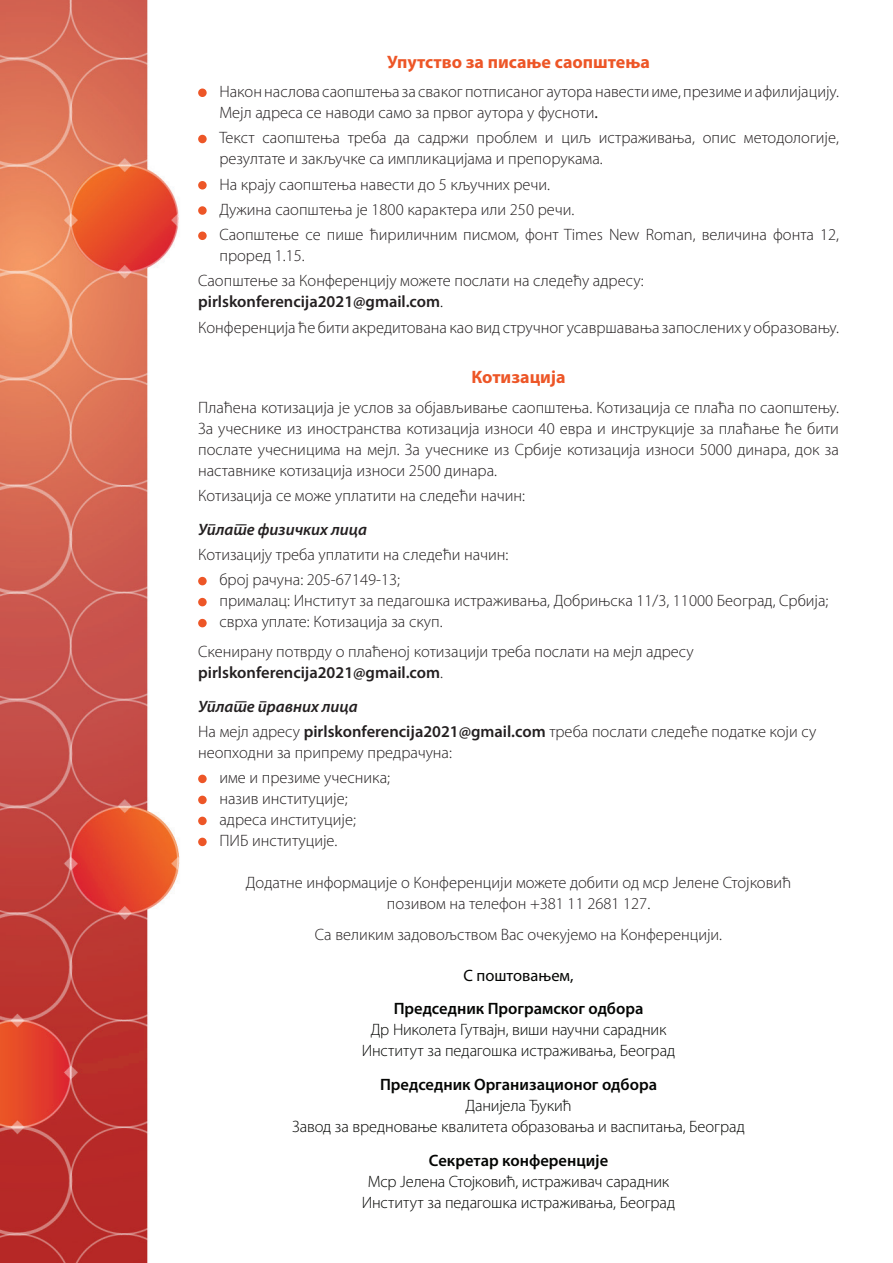
<style>
.page{position:relative;width:893px;height:1263px;background:#fff}
.page>*{position:absolute;margin:0;border:0;box-sizing:border-box;transform-origin:0 0}
.t1{font:700 18px "Myriad Pro";color:#ed5627}
.t2{font:300 16.5px/21px "Myriad Pro";color:#231f20}
.t3{font:300 16.5px/21px "Myriad Pro";letter-spacing:-.005em;color:#040503;text-align:center}
.t4{font:600 16.5px "Myriad Pro";color:#040503}
.t5{font:italic 600 16.5px "Myriad Pro";color:#231f20}
.t6{font:16.5px "Myriad Pro";color:#040503}
.s1{font-weight:400}
.s2{font-weight:600}
.s3{color:#060807}
.s4{font-weight:600;font-style:italic}
</style>
<div class="page">
<img style="left:0;top:0;width:180px;height:1263px">
<div style="left:198px;top:89px;width:9px;height:8px;background:#ed5627;border-radius:50%"></div>
<div style="left:198px;top:135px;width:9px;height:8px;background:#ed5627;border-radius:50%"></div>
<div style="left:198px;top:181px;width:9px;height:9px;background:#ed5627;border-radius:50%"></div>
<div style="left:198px;top:206px;width:9px;height:9px;background:#ed5627;border-radius:50%"></div>
<div style="left:198px;top:232px;width:9px;height:8px;background:#ed5627;border-radius:50%"></div>
<div style="left:198px;top:577px;width:9px;height:8px;background:#ed5627;border-radius:50%"></div>
<div style="left:198px;top:598px;width:9px;height:8px;background:#ed5627;border-radius:50%"></div>
<div style="left:198px;top:619px;width:9px;height:8px;background:#ed5627;border-radius:50%"></div>
<div style="left:198px;top:775px;width:9px;height:8px;background:#ed5627;border-radius:50%"></div>
<div style="left:198px;top:796px;width:9px;height:8px;background:#ed5627;border-radius:50%"></div>
<div style="left:198px;top:817px;width:9px;height:8px;background:#ed5627;border-radius:50%"></div>
<div style="left:198px;top:838px;width:9px;height:8px;background:#ed5627;border-radius:50%"></div>
<p class="t1" style="left:387px;top:51px;width:264px">Упутство за писање саопштења</p>
<p class="t2" style="left:219px;top:81px;width:621px">Након наслова саопштења за сваког потписаног аутора навести име, презиме и афилијацију.<br>Мејл адреса се наводи само за првог аутора у фусноти<span class="s1">.</span></p>
<p class="t2" style="left:219px;top:128px;width:621px">Текст саопштења треба да садржи проблем и циљ истраживања, опис методологије, резултате и закључке са импликацијама и препорукама.</p>
<p class="t2" style="left:219px;top:172px;width:621px;line-height:25.2px">На крају саопштења навести до 5 кључних речи.<br>Дужина саопштења је 1800 карактера или 250 речи.<br>Саопштење се пише ћириличним писмом, фонт Times New Roman, величина фонта 12,</p>
<p class="t2" style="left:198px;top:243px;width:447px;line-height:25.2px;text-indent:21px">проред 1.15.<br>Саопштење за Конференцију можете послати на следећу адресу:</p>
<p class="t2" style="left:198px;top:289px;width:642px;line-height:25.2px"><span class="s2">pirlskonferencija2021@gmail.com</span><span class="s3">.<br></span>Конференција ће бити акредитована као вид стручног усавршавања запослених у образовању.</p>
<p class="t1" style="left:472px;top:367px;width:95px">Котизација</p>
<p class="t2" style="left:198px;top:397px;width:642px;text-align:justify">Плаћена котизација је услов за објављивање саопштења. Котизација се плаћа по саопштењу.<br>За учеснике из иностранства котизација износи 40 евра и инструкције за плаћање ће бити послате учесницима на мејл. За учеснике из Србије котизација износи 5000 динара, док за наставнике котизација износи 2500 динара.</p>
<p class="t2" style="left:198px;top:485px;width:329px">Котизација се може уплатити на следећи начин:</p>
<p class="t5" style="left:198px;top:520px;width:170px">Уплате физичких лица</p>
<p class="t2" style="left:219px;top:542px;width:291px;line-height:25.2px;text-indent:-21px">Котизацију треба уплатити на следећи начин: број рачуна: 205-67149-13;</p>
<p class="t2" style="left:219px;top:591px;width:610px">прималац: Институт за педагошка истраживања, Добрињска 11/3, 11000 Београд, Србија; сврха уплате: Котизација за скуп.</p>
<p class="t2" style="left:198px;top:641px;width:497px">Скенирану потврду о плаћеној котизацији треба послати на мејл адресу <span class="s2">pirlskonferencija2021@gmail.com</span>.</p>
<p class="t2" style="left:198px;top:694px;width:620px;line-height:25.2px"><span class="s4">Уплате правних лица<br></span>На мејл адресу <span class="s2">pirlskonferencija2021@gmail.com</span> треба послати следеће податке који су</p>
<p class="t2" style="left:219px;top:740px;width:234px;line-height:25.2px;text-indent:-21px">неопходни за припрему предрачуна: име и презиме учесника;</p>
<p class="t2" style="left:219px;top:788px;width:138px">назив институције; адреса институције;<br>ПИБ институције.</p>
<p class="t2" style="left:246px;top:873px;width:547px;text-align:center">Додатне информације о Конференцији можете добити од мср Јелене Стојковић позивом на телефон +381 11 2681 127<span class="s3">.</span></p>
<p class="t2" style="left:315px;top:924px;width:409px">Са великим задовољством Вас очекујемо на Конференцији.</p>
<p class="t6" style="left:463px;top:966px;width:112px">С поштовањем,</p>
<p class="t4" style="left:394px;top:1000px;width:251px">Председник Програмског одборa</p>
<p class="t3" style="left:362px;top:1020px;width:315px">Др Николета Гутвајн, виши научни сарадник<br>Институт за педагошка истраживања, Београд</p>
<p class="t4" style="left:380px;top:1075px;width:278px">Председник Организационог одбора</p>
<p class="t3" style="left:292px;top:1095px;width:454px">Данијела Ђукић<br>Завод за вредновање квалитета образовања и васпитања, Београд</p>
<p class="t4" style="left:429px;top:1151px;width:181px">Секретар конференцијe</p>
<p class="t3" style="left:362px;top:1171px;width:315px">Мср Јелена Стојковић, истраживач сарадник<br>Институт за педагошка истраживања, Београд</p>
</div>
